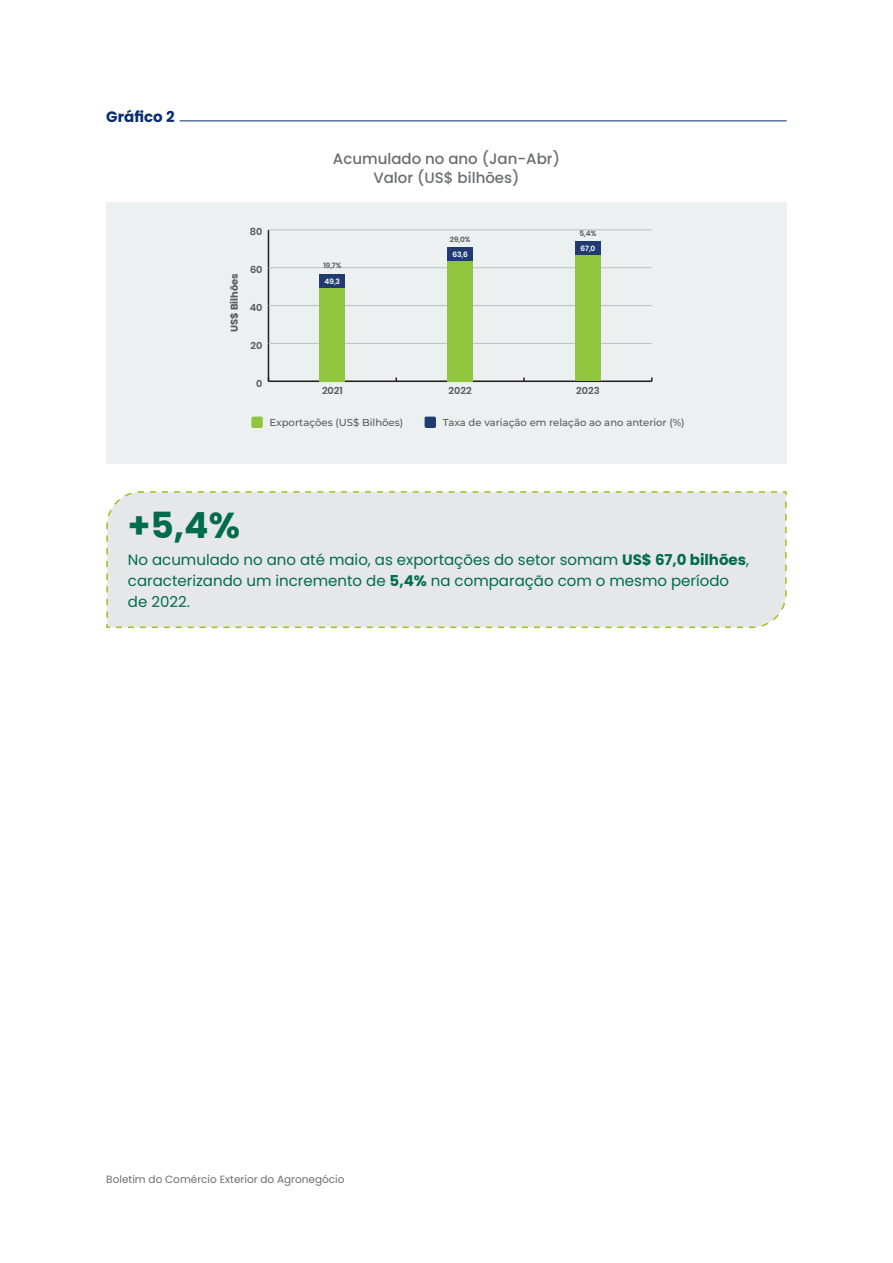
<style>
.page{position:relative;width:893px;height:1263px;background:#fff}
.page>*{position:absolute;margin:0;border:0;box-sizing:border-box;transform-origin:0 0}
.Titulo{font:700 36px "Poppins";color:#006c4b}
.texto{font:15px/21px "Poppins";color:#006c4b}
.texto-2{font:500 15px "Poppins";color:#6c6d70}
.texto-3{font:700 15px "Poppins";color:#062c73}
.t1{font:10.5px "Poppins";color:#6c6d70}
.t2{font:500 10.05px "Montserrat";color:#57585a}
.t3{font:600 9.9px "Poppins";color:#57585a}
.t4{font:700 9.9px "Poppins";color:#57585a}
.t5{font:600 7.5px "Poppins";color:#57585a}
.t6{font:600 7.5px "Poppins";color:#fff}
.s1{font-weight:700}
</style>
<div class="page">
<div style="left:106px;top:491px;width:681px;height:138px;background:#e6e7e9"></div>
<div style="left:106px;top:202px;width:681px;height:261px;background:#edf0f1"></div>
<div style="left:251px;top:417px;width:12px;height:11px;background:#8fc63e;border-radius:2px"></div>
<div style="left:425px;top:417px;width:11px;height:11px;background:#1f3b6f;border-radius:2px"></div>
<hr style="left:268px;top:230px;width:1px;height:151px;background:#231f20">
<hr style="left:268px;top:380px;width:384px;height:2px;background:#231f20">
<hr style="left:268px;top:343px;width:384px;height:1px;background:#bcbdc0">
<hr style="left:268px;top:305px;width:384px;height:1px;background:#bcbdc0">
<hr style="left:268px;top:267px;width:384px;height:1px;background:#bcbdc0">
<hr style="left:268px;top:229px;width:384px;height:1px;background:#bcbdc0">
<div style="left:320px;top:288px;width:25px;height:93px;background:#8fc63e"></div>
<div style="left:447px;top:261px;width:26px;height:120px;background:#8fc63e"></div>
<div style="left:575px;top:254px;width:26px;height:127px;background:#8fc63e"></div>
<div style="left:447px;top:247px;width:26px;height:14px;background:#1f3b6f"></div>
<div style="left:320px;top:274px;width:25px;height:14px;background:#1f3b6f"></div>
<div style="left:575px;top:241px;width:26px;height:13px;background:#1f3b6f"></div>
<hr style="left:180px;top:121px;width:607px;height:1px;background:#062c73">
<p class="texto-3" style="left:106px;top:108px;width:70px">Gráfico 2</p>
<p class="texto-2" style="left:333px;top:150px;width:229px">Acumulado no ano (Jan-Abr)</p>
<p class="texto-2" style="left:373px;top:169px;width:148px">Valor (US$ bilhões)</p>
<p class="t3" style="left:250px;top:226px;width:14px">80</p>
<p class="t4" style="left:229px;top:332px;width:60px;rotate:-90deg">US$ Bilhões</p>
<p class="t3" style="left:250px;top:264px;width:14px">60</p>
<p class="t3" style="left:250px;top:302px;width:14px">40</p>
<p class="t3" style="left:251px;top:340px;width:13px">20</p>
<p class="t5" style="left:323px;top:261px;width:20px">19,7%</p>
<p class="t6" style="left:325px;top:277px;width:17px">49,3</p>
<p class="t5" style="left:450px;top:235px;width:22px">29,0%</p>
<p class="t6" style="left:452px;top:250px;width:17px">63,6</p>
<p class="t5" style="left:579px;top:229px;width:18px">5,4%</p>
<p class="t6" style="left:580px;top:244px;width:16px">67,0</p>
<p class="t3" style="left:256px;top:377px;width:8px">0</p>
<p class="t3" style="left:322px;top:385px;width:22px">2021</p>
<p class="t3" style="left:449px;top:385px;width:25px">2022</p>
<p class="t3" style="left:576px;top:385px;width:25px">2023</p>
<p class="t2" style="left:270px;top:415px;width:135px">Exportações (US$ Bilhões)</p>
<p class="t2" style="left:443px;top:415px;width:243px">Taxa de variação em relação ao ano anterior (%)</p>
<p class="Titulo" style="left:128px;top:504px;width:114px">+5,4%</p>
<p class="texto" style="left:128px;top:549px;width:623px">No acumulado no ano até maio, as exportações do setor somam <span class="s1">US$ 67,0 bilhões</span>, caracterizando um incremento de <span class="s1">5,4%</span> na comparação com o mesmo período</p>
<p class="texto" style="left:128px;top:591px;width:63px">de 2022.</p>
<p class="t1" style="left:106px;top:1173px;width:240px">Boletim do Comércio Exterior do Agronegócio</p>
</div>
